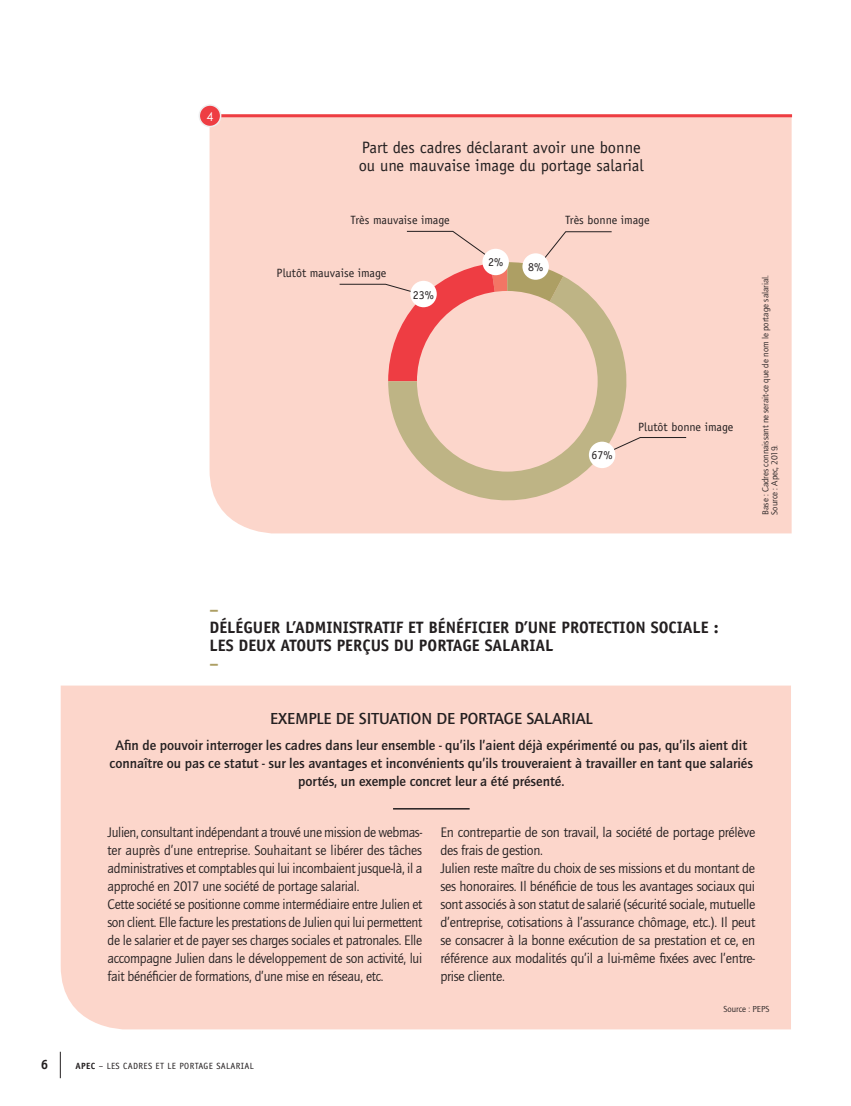
<style>
.page{position:relative;width:851px;height:1106px;background:#fff}
.page>*{position:absolute;margin:0;border:0;box-sizing:border-box;transform-origin:0 0}
.t1{font:700 16.5px/18px "Officina Sans";color:#231f20}
.t2{font:16.5px/18px "Officina Sans";color:#231f20}
.t3{font:700 16.5px "Quay Itc T";color:#231f20}
.t4{font:700 16.5px "Officina Sans";color:#ad9f64}
.t5{font:14.25px/18px "Quay Itc T";letter-spacing:-.02em;color:#231f20}
.t6{font:700 14.25px/18px "Quay Itc T";color:#231f20;text-align:center}
.t7{font:700 13.5px "Officina Sans";color:#231f20}
.t8{font:12.3px "Century Gothic";color:#fff}
.t9{font:12px "Officina Sans";color:#231f20}
.t10{font:9px/9px "Quay Itc T";color:#231f20}
.t11{font:9px "Officina Sans";letter-spacing:.04em;color:#231f20}
.s1{font-weight:700}
</style>
<div class="page">
<svg style="left:60px;top:1051px;width:1px;height:27px"></svg>
<div style="left:209px;top:117px;width:582px;height:416px;background:#fcd6cb"></div>
<svg style="left:388px;top:276px;width:255px;height:241px;background:#e2c8ae"></svg>
<hr style="left:210px;top:114px;width:582px;height:3px;background:#ee3d43">
<div style="left:199px;top:105px;width:21px;height:21px;background:#ee3d43;border-radius:50%"></div>
<div style="left:198px;top:104px;width:23px;height:23px;border:2px solid #eeeeef;border-radius:50%"></div>
<div style="left:61px;top:685px;width:729px;height:344px;background:#fcd6cb"></div>
<hr style="left:393px;top:808px;width:76px;height:1px;background:#231f20">
<div style="left:417px;top:291px;width:180px;height:180px;background:#fcd6cb;border-radius:50%"></div>
<svg style="left:339px;top:231px;width:273px;height:150px"></svg>
<svg style="left:601px;top:437px;width:85px;height:19px"></svg>
<div style="left:522px;top:253px;width:27px;height:27px;background:#fff;border-radius:50%"></div>
<div style="left:588px;top:441px;width:27px;height:27px;background:#fff;border-radius:50%"></div>
<div style="left:410px;top:281px;width:26px;height:26px;background:#fff;border-radius:50%"></div>
<div style="left:482px;top:249px;width:27px;height:26px;background:#fff;border-radius:50%"></div>
<p class="t8" style="left:206px;top:109px;width:8px">4</p>
<p class="t2" style="left:358px;top:139px;width:286px">Part des cadres déclarant avoir une bonne ou une mauvaise image du portage salarial</p>
<p class="t9" style="left:350px;top:213px;width:101px">Très mauvaise image</p>
<p class="t9" style="left:565px;top:213px;width:86px">Très bonne image</p>
<p class="t9" style="left:276px;top:266px;width:111px">Plutôt mauvaise image</p>
<p class="t9" style="left:413px;top:287px;width:23px">23%</p>
<p class="t9" style="left:488px;top:255px;width:17px">2%</p>
<p class="t9" style="left:528px;top:260px;width:17px">8%</p>
<p class="t9" style="left:591px;top:448px;width:23px">67%</p>
<p class="t9" style="left:638px;top:420px;width:97px">Plutôt bonne image</p>
<p class="t10" style="left:760px;top:514px;width:241px;rotate:-90deg">Base : Cadres connaissant ne serait-ce que de nom le portage salarial.<br>Source : Apec, 2019.</p>
<p class="t4" style="left:209px;top:599px;width:11px">–</p>
<p class="t1" style="left:209px;top:618px;width:510px">DÉLÉGUER L’ADMINISTRATIF ET BÉNÉFICIER D’UNE PROTECTION SOCIALE :<br>LES DEUX ATOUTS PERÇUS DU PORTAGE SALARIAL</p>
<p class="t4" style="left:209px;top:653px;width:11px">–</p>
<p class="t3" style="left:270px;top:708px;width:324px">EXEMPLE DE SITUATION DE PORTAGE SALARIAL</p>
<p class="t6" style="left:109px;top:736px;width:645px">Afin de pouvoir interroger les cadres dans leur ensemble - qu’ils l’aient déjà expérimenté ou pas, qu’ils aient dit connaître ou pas ce statut - sur les avantages et inconvénients qu’ils trouveraient à travailler en tant que salariés portés, un exemple concret leur a été présenté.</p>
<p class="t5" style="left:107px;top:823px;width:316px">Julien, consultant indépendant a trouvé une mission de webmas&shy;ter auprès d’une entreprise. Souhaitant se libérer des tâches administratives et comptables qui lui incombaient jusque-là, il a approché en 2017 une société de portage salarial.<br>Cette société se positionne comme intermédiaire entre Julien et son client. Elle facture les prestations de Julien qui lui permettent de le salarier et de payer ses charges sociales et patronales. Elle accompagne Julien dans le développement de son activité, lui fait bénéficier de formations, d’une mise en réseau, etc.</p>
<p class="t5" style="left:440px;top:823px;width:316px">En contrepartie de son travail, la société de portage prélève des frais de gestion.<br>Julien reste maître du choix de ses missions et du montant de ses honoraires. Il bénéficie de tous les avantages sociaux qui sont associés à son statut de salarié (sécurité sociale, mutuelle d’entreprise, cotisations à l’assurance chômage, etc.). Il peut se consacrer à la bonne exécution de sa prestation et ce, en référence aux modalités qu’il a lui-même fixées avec l’entre&shy;prise cliente.</p>
<p class="t7" style="left:41px;top:1055px;width:9px">6</p>
<p class="t11" style="left:76px;top:1060px;width:180px"><span class="s1">APEC</span> – LES CADRES ET LE PORTAGE SALARIAL</p>
<p class="t10" style="left:723px;top:1004px;width:47px">Source : PEPS</p>
</div>
